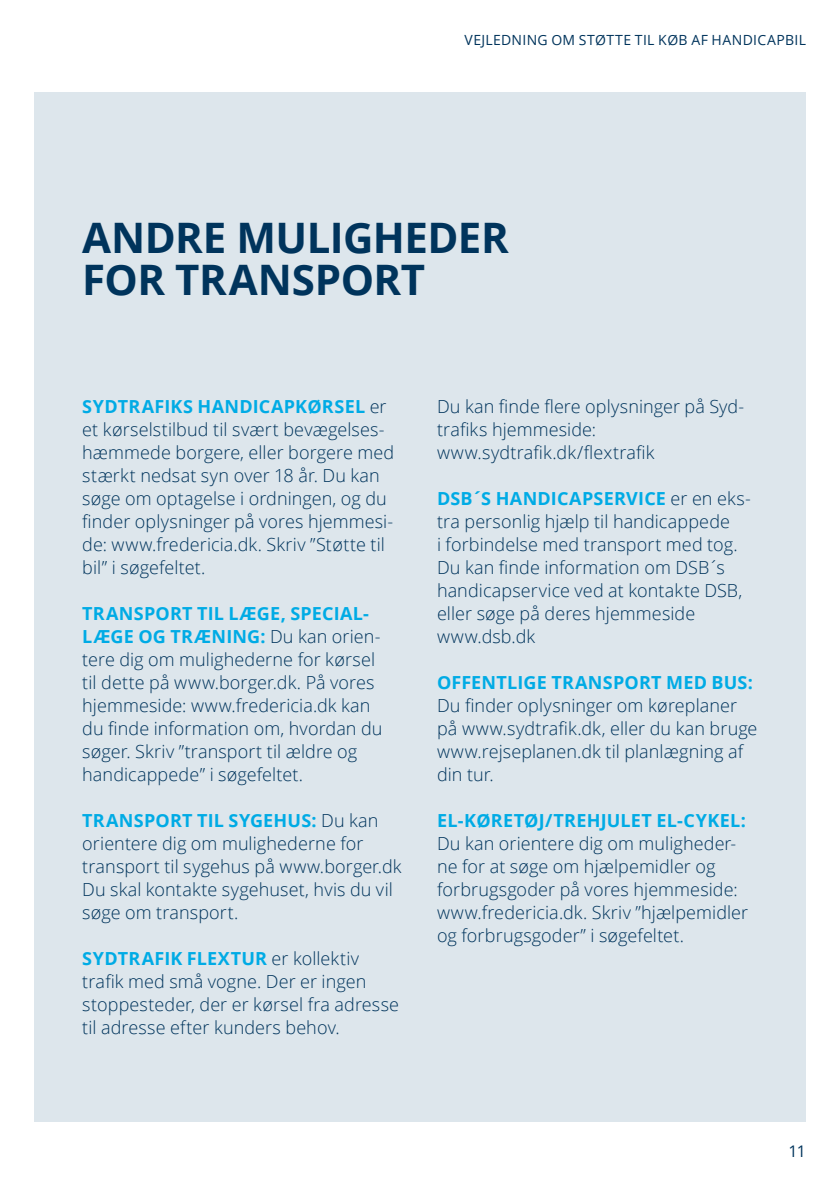
<style>
.page{position:relative;width:840px;height:1191px;background:#fff}
.page>*{position:absolute;margin:0;border:0;box-sizing:border-box;transform-origin:0 0}
.FK_rubrik_A5{font:700 42px/42px "Open Sans";letter-spacing:-.015em;color:#00345c}
.FK_brød{font:300 18px/23px "Open Sans";letter-spacing:.005em;color:#00345c}
.t1{font:16px "Open Sans";color:#00345c}
.t2{font:14px "Open Sans";letter-spacing:.025em;color:#00345c}
.s1{font-weight:700;color:#00abe5}
</style>
<div class="page">
<div style="left:34px;top:92px;width:771px;height:1029px;background:#dde6ec"></div>
<p class="t2" style="left:464px;top:30px;width:342px">VEJLEDNING OM STØTTE TIL KØB AF HANDICAPBIL</p>
<p class="FK_rubrik_A5" style="left:82px;top:216px;width:428px">ANDRE MULIGHEDER<br>FOR TRANSPORT</p>
<p class="FK_brød" style="left:82px;top:394px;width:313px"><span class="s1">SYDTRAFIKS HANDICAPKØRSEL</span> er et kørselstilbud til svært bevægelses&shy;hæmmede borgere, eller borgere med stærkt nedsat syn over 18 år. Du kan søge om optagelse i ordningen, og du finder oplysninger på vores hjemmesi&shy;de: www.fredericia.dk. Skriv ”Støtte til bil” i søgefeltet.</p>
<p class="FK_brød" style="left:82px;top:601px;width:301px"><span class="s1">TRANSPORT TIL LÆGE, SPECIAL-LÆGE OG TRÆNING:</span> Du kan orien&shy;tere dig om mulighederne for kørsel til dette på www.borger.dk. På vores hjemmeside: www.fredericia.dk kan du finde information om, hvordan du søger. Skriv ”transport til ældre og handicappede” i søgefeltet.</p>
<p class="FK_brød" style="left:82px;top:808px;width:321px"><span class="s1">TRANSPORT TIL SYGEHUS:</span> Du kan orientere dig om mulighederne for transport til sygehus på www.borger.dk<br>Du skal kontakte sygehuset, hvis du vil søge om transport.</p>
<p class="FK_brød" style="left:82px;top:946px;width:318px"><span class="s1">SYDTRAFIK FLEXTUR</span> er kollektiv trafik med små vogne. Der er ingen stoppesteder, der er kørsel fra adresse til adresse efter kunders behov.</p>
<p class="FK_brød" style="left:437px;top:394px;width:309px">Du kan finde flere oplysninger på Syd&shy;trafiks hjemmeside:</p>
<p class="FK_brød" style="left:437px;top:440px;width:219px">www.sydtrafik.dk/flextrafik</p>
<p class="FK_brød" style="left:437px;top:486px;width:315px"><span class="s1">DSB´S HANDICAPSERVICE</span> er en eks&shy;tra personlig hjælp til handicappede<br>i forbindelse med transport med tog.<br>Du kan finde information om DSB´s handicapservice ved at kontakte DSB, eller søge på deres hjemmeside www.dsb.dk</p>
<p class="FK_brød" style="left:437px;top:670px;width:322px"><span class="s1">OFFENTLIGE TRANSPORT MED BUS:<br></span>Du finder oplysninger om køreplaner på www.sydtrafik.dk, eller du kan bruge www.rejseplanen.dk til planlægning af din tur.</p>
<p class="FK_brød" style="left:437px;top:808px;width:312px"><span class="s1">EL-KØRETØJ/TREHJULET EL-CYKEL:<br></span>Du kan orientere dig om muligheder&shy;ne for at søge om hjælpemidler og forbrugsgoder på vores hjemmeside: www.fredericia.dk. Skriv ”hjælpemidler og forbrugsgoder” i søgefeltet.</p>
<p class="t1" style="left:788px;top:1140px;width:19px">11</p>
</div>
